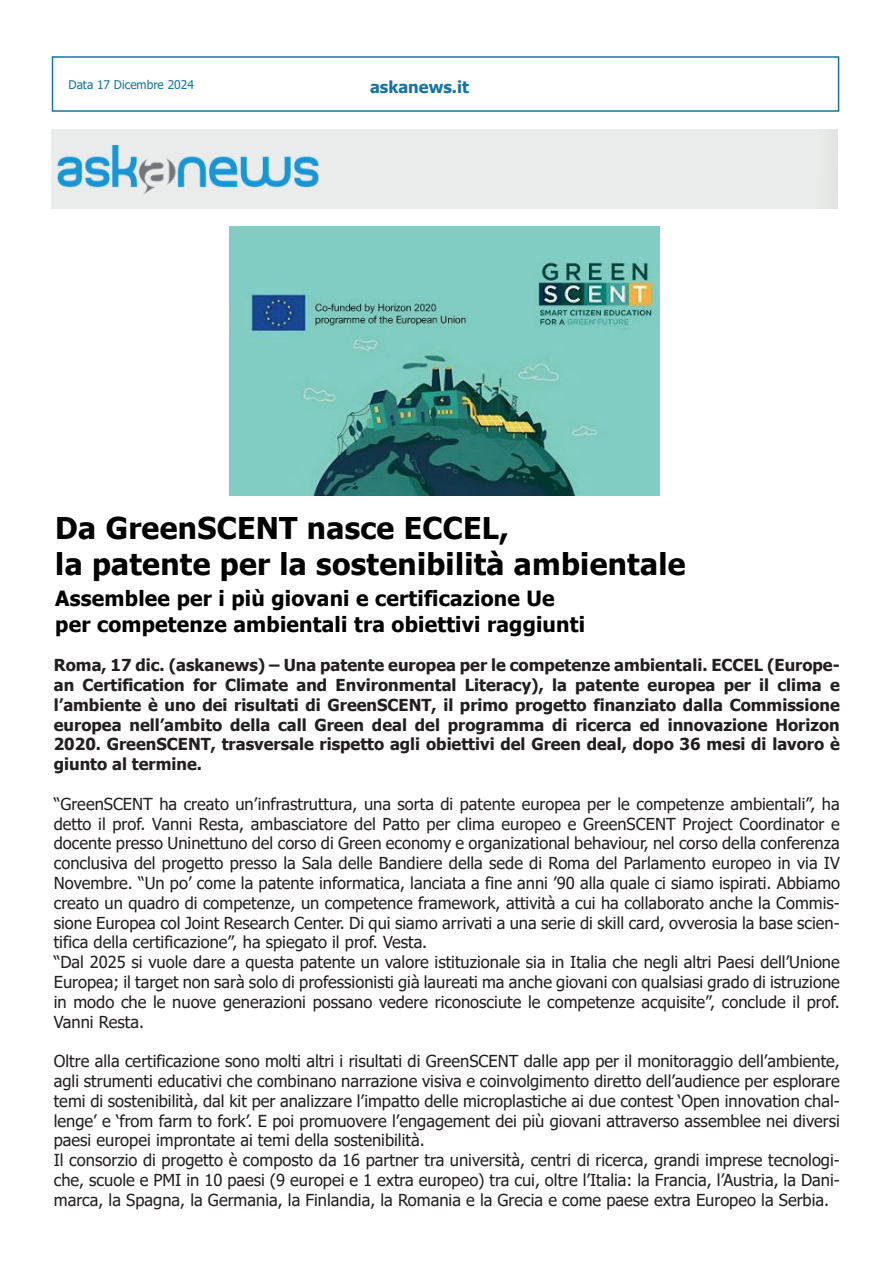
<style>
.page{position:relative;width:893px;height:1263px;background:#fff}
.page>*{position:absolute;margin:0;border:0;box-sizing:border-box;transform-origin:0 0}
.t1{font:700 30px/36px "Tahoma";letter-spacing:.01em;color:#000001}
.t2{font:700 21px/25.2px "Tahoma";letter-spacing:.01em;color:#000001}
.t3{font:16.5px/19.8px "Tahoma";color:#231f20}
.t4{font:700 16.5px/19.8px "Tahoma";color:#231f20;text-align:justify}
.t5{font:700 16.5px "Tahoma";color:#1674a0}
.t6{font:12px "Tahoma";color:#1674a0}
</style>
<div class="page">
<div style="left:52px;top:56px;width:787px;height:56px;border:2px solid #1674a0"></div>
<img style="left:51px;top:129px;width:786px;height:80px">
<img style="left:230px;top:227px;width:429px;height:268px">
<p class="t6" style="left:69px;top:77px;width:127px">Data 17 Dicembre 2024</p>
<p class="t5" style="left:370px;top:75px;width:100px">askanews.it</p>
<h1 class="t1" style="left:55px;top:511px;width:632px">Da GreenSCENT nasce ECCEL,<br>la patente per la sostenibilità ambientale</h1>
<p class="t2" style="left:55px;top:587px;width:531px">Assemblee per i più giovani e certificazione Ue per competenze ambientali tra obiettivi raggiunti</p>
<p class="t4" style="left:54px;top:656px;width:787px">Roma, 17 dic. (askanews) – Una patente europea per le competenze ambientali. ECCEL (Europe&shy;an Certification for Climate and Environmental Literacy), la patente europea per il clima e l’ambiente è uno dei risultati di GreenSCENT, il primo progetto finanziato dalla Commissione europea nell’ambito della call Green deal del programma di ricerca ed innovazione Horizon 2020. GreenSCENT, trasversale rispetto agli obiettivi del Green deal, dopo 36 mesi di lavoro è giunto al termine.</p>
<p class="t3" style="left:54px;top:795px;width:788px">“GreenSCENT ha creato un’infrastruttura, una sorta di patente europea per le competenze ambientali”, ha detto il prof. Vanni Resta, ambasciatore del Patto per clima europeo e GreenSCENT Project Coordinator e docente presso Uninettuno del corso di Green economy e organizational behaviour, nel corso della conferenza conclusiva del progetto presso la Sala delle Bandiere della sede di Roma del Parlamento europeo in via IV Novembre. “Un po’ come la patente informatica, lanciata a fine anni ’90 alla quale ci siamo ispirati. Abbiamo creato un quadro di competenze, un competence framework, attività a cui ha collaborato anche la Commis&shy;sione Europea col Joint Research Center. Di qui siamo arrivati a una serie di skill card, ovverosia la base scien&shy;tifica della certificazione”, ha spiegato il prof. Vesta.<br>“Dal 2025 si vuole dare a questa patente un valore istituzionale sia in Italia che negli altri Paesi dell’Unione Europea; il target non sarà solo di professionisti già laureati ma anche giovani con qualsiasi grado di istruzione in modo che le nuove generazioni possano vedere riconosciute le competenze acquisite”, conclude il prof.<br>Vanni Resta.</p>
<p class="t3" style="left:54px;top:1052px;width:788px">Oltre alla certificazione sono molti altri i risultati di GreenSCENT dalle app per il monitoraggio dell’ambiente, agli strumenti educativi che combinano narrazione visiva e coinvolgimento diretto dell’audience per esplorare temi di sostenibilità, dal kit per analizzare l’impatto delle microplastiche ai due contest ‘Open innovation chal&shy;lenge’ e ‘from farm to fork’. E poi promuovere l’engagement dei più giovani attraverso assemblee nei diversi paesi europei improntate ai temi della sostenibilità.<br>Il consorzio di progetto è composto da 16 partner tra università, centri di ricerca, grandi imprese tecnologi&shy;che, scuole e PMI in 10 paesi (9 europei e 1 extra europeo) tra cui, oltre l’Italia: la Francia, l’Austria, la Dani&shy;marca, la Spagna, la Germania, la Finlandia, la Romania e la Grecia e come paese extra Europeo la Serbia.</p>
</div>
